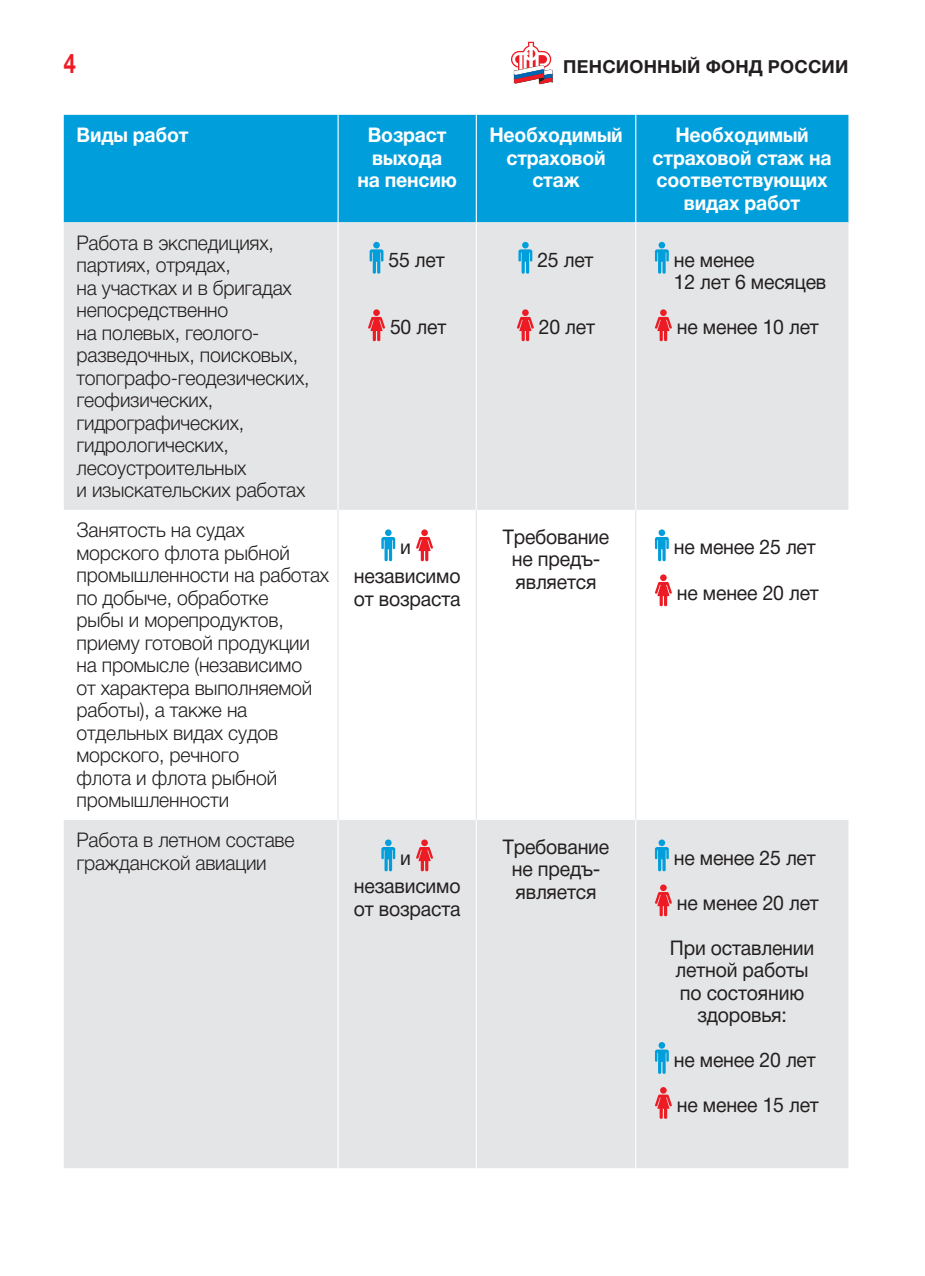
<style>
.page{position:relative;width:925px;height:1276px;background:#fff}
.page>*{position:absolute;margin:0;border:0;box-sizing:border-box;transform-origin:0 0}
.t1{font:700 27px "Helvetica Neue Cyr";color:#ed1c24;scale:.8 1}
.t2{font:300 20.25px/22.5px "Helvetica Neue Cyr";letter-spacing:-.01em;color:#231f20;scale:.96 1}
.t3{font:20.25px/22.5px "Helvetica Neue Cyr";letter-spacing:-.01em;color:#231f20;text-align:center;scale:.96 1}
.t4{font:700 20.25px/22.5px "Helvetica Neue Cyr";letter-spacing:-.01em;color:#fff;text-align:center;scale:.96 1}
.t5{font:700 18px "Helvetica Neue Cyr";letter-spacing:.01em;color:#231f20}
</style>
<div class="page">
<div style="left:64px;top:115px;width:784px;height:107px;background:#009edb"></div>
<div style="left:64px;top:222px;width:784px;height:946px;background:#e4e5e6"></div>
<svg style="left:64px;top:510px;width:784px;height:310px"></svg>
<hr style="left:337px;top:222px;width:2px;height:288px;background:#fff">
<hr style="left:476px;top:222px;width:1px;height:288px;background:#fff">
<hr style="left:635px;top:222px;width:1px;height:288px;background:#fff">
<hr style="left:337px;top:820px;width:2px;height:348px;background:#fff">
<hr style="left:476px;top:820px;width:1px;height:348px;background:#fff">
<hr style="left:635px;top:820px;width:1px;height:348px;background:#fff">
<hr style="left:337px;top:115px;width:2px;height:107px;background:#fff">
<hr style="left:476px;top:115px;width:1px;height:107px;background:#fff">
<hr style="left:635px;top:115px;width:1px;height:107px;background:#fff">
<hr style="left:337px;top:510px;width:2px;height:310px;background:#e4e5e6">
<hr style="left:476px;top:510px;width:1px;height:310px;background:#e4e5e6">
<hr style="left:635px;top:510px;width:1px;height:310px;background:#e4e5e6">
<div style="left:373px;top:242px;width:7px;height:6px;background:#009edb;border-radius:50%"></div>
<svg style="left:370px;top:249px;width:13px;height:25px"></svg>
<div style="left:373px;top:309px;width:7px;height:7px;background:#ed1c24;border-radius:50%"></div>
<svg style="left:368px;top:317px;width:17px;height:24px"></svg>
<div style="left:522px;top:242px;width:7px;height:6px;background:#009edb;border-radius:50%"></div>
<svg style="left:518px;top:249px;width:14px;height:25px"></svg>
<div style="left:522px;top:309px;width:7px;height:7px;background:#ed1c24;border-radius:50%"></div>
<svg style="left:517px;top:317px;width:17px;height:24px"></svg>
<div style="left:658px;top:242px;width:7px;height:6px;background:#009edb;border-radius:50%"></div>
<svg style="left:655px;top:249px;width:14px;height:25px"></svg>
<div style="left:660px;top:309px;width:7px;height:7px;background:#ed1c24;border-radius:50%"></div>
<svg style="left:655px;top:317px;width:17px;height:24px"></svg>
<div style="left:385px;top:529px;width:7px;height:7px;background:#009edb;border-radius:50%"></div>
<svg style="left:381px;top:537px;width:14px;height:24px"></svg>
<div style="left:421px;top:529px;width:7px;height:7px;background:#ed1c24;border-radius:50%"></div>
<svg style="left:416px;top:537px;width:17px;height:24px"></svg>
<div style="left:658px;top:529px;width:7px;height:7px;background:#009edb;border-radius:50%"></div>
<svg style="left:655px;top:537px;width:14px;height:24px"></svg>
<div style="left:660px;top:574px;width:7px;height:7px;background:#ed1c24;border-radius:50%"></div>
<svg style="left:655px;top:582px;width:17px;height:24px"></svg>
<div style="left:385px;top:839px;width:7px;height:7px;background:#009edb;border-radius:50%"></div>
<svg style="left:381px;top:847px;width:14px;height:24px"></svg>
<div style="left:421px;top:839px;width:7px;height:7px;background:#ed1c24;border-radius:50%"></div>
<svg style="left:416px;top:847px;width:17px;height:24px"></svg>
<div style="left:658px;top:839px;width:7px;height:7px;background:#009edb;border-radius:50%"></div>
<svg style="left:655px;top:847px;width:14px;height:24px"></svg>
<div style="left:660px;top:884px;width:7px;height:7px;background:#ed1c24;border-radius:50%"></div>
<svg style="left:655px;top:892px;width:17px;height:24px"></svg>
<div style="left:658px;top:1042px;width:7px;height:6px;background:#009edb;border-radius:50%"></div>
<svg style="left:655px;top:1049px;width:14px;height:25px"></svg>
<div style="left:660px;top:1087px;width:7px;height:6px;background:#ed1c24;border-radius:50%"></div>
<svg style="left:655px;top:1094px;width:17px;height:25px"></svg>
<svg style="left:511px;top:42px;width:41px;height:42px"></svg>
<h1 class="t1" style="left:64px;top:54px;width:17px">4</h1>
<p class="t5" style="left:563px;top:61px;width:287px">ПЕНСИОННЫЙ ФОНД РОССИИ</p>
<p class="t4" style="left:77px;top:126px;width:118px">Виды работ</p>
<p class="t4" style="left:357px;top:126px;width:105px">Возраст выхода<br>на пенсию</p>
<p class="t4" style="left:489px;top:126px;width:140px">Необходимый страховой стаж</p>
<p class="t4" style="left:652px;top:126px;width:188px">Необходимый страховой стаж на соответствующих видах работ</p>
<p class="t2" style="left:77px;top:234px;width:244px">Работа в экспедициях, партиях, отрядах,<br>на участках и в бригадах непосредственно<br>на полевых, геолого&shy;разведочных, поисковых, топографо-геодезических, геофизических, гидрографических, гидрологических, лесоустроительных<br>и изыскательских работах</p>
<p class="t3" style="left:537px;top:251px;width:60px">25 лет</p>
<p class="t3" style="left:388px;top:251px;width:60px">55 лет</p>
<p class="t3" style="left:674px;top:251px;width:160px;text-align:left">не менее<br>12 лет 6 месяцев</p>
<p class="t3" style="left:677px;top:318px;width:149px">не менее 10 лет</p>
<p class="t3" style="left:390px;top:318px;width:60px">50 лет</p>
<p class="t3" style="left:539px;top:318px;width:60px">20 лет</p>
<p class="t2" style="left:77px;top:521px;width:265px">Занятость на судах морского флота рыбной промышленности на работах по добыче, обработке<br>рыбы и морепродуктов, приему готовой продукции на промысле (независимо<br>от характера выполняемой работы), а также на отдельных видах судов морского, речного<br>флота и флота рыбной промышленности</p>
<p class="t2" style="left:77px;top:831px;width:229px">Работа в летном составе гражданской авиации</p>
<p class="t3" style="left:354px;top:535px;width:113px;line-height:28.8px">и независимо</p>
<p class="t3" style="left:354px;top:590px;width:113px">от возраста</p>
<p class="t3" style="left:354px;top:845px;width:113px;line-height:28.8px">и независимо</p>
<p class="t3" style="left:354px;top:900px;width:113px">от возраста</p>
<p class="t3" style="left:503px;top:527px;width:113px">Требование не предъ&shy;является</p>
<p class="t3" style="left:674px;top:538px;width:149px">не менее 25 лет</p>
<p class="t3" style="left:677px;top:583px;width:149px">не менее 20 лет</p>
<p class="t3" style="left:503px;top:837px;width:113px">Требование не предъ&shy;является</p>
<p class="t3" style="left:674px;top:848px;width:149px">не менее 25 лет</p>
<p class="t3" style="left:677px;top:893px;width:149px">не менее 20 лет</p>
<p class="t3" style="left:670px;top:938px;width:152px">При оставлении летной работы по состоянию здоровья:</p>
<p class="t3" style="left:674px;top:1051px;width:149px">не менее 20 лет</p>
<p class="t3" style="left:677px;top:1096px;width:149px">не менее 15 лет</p>
</div>
